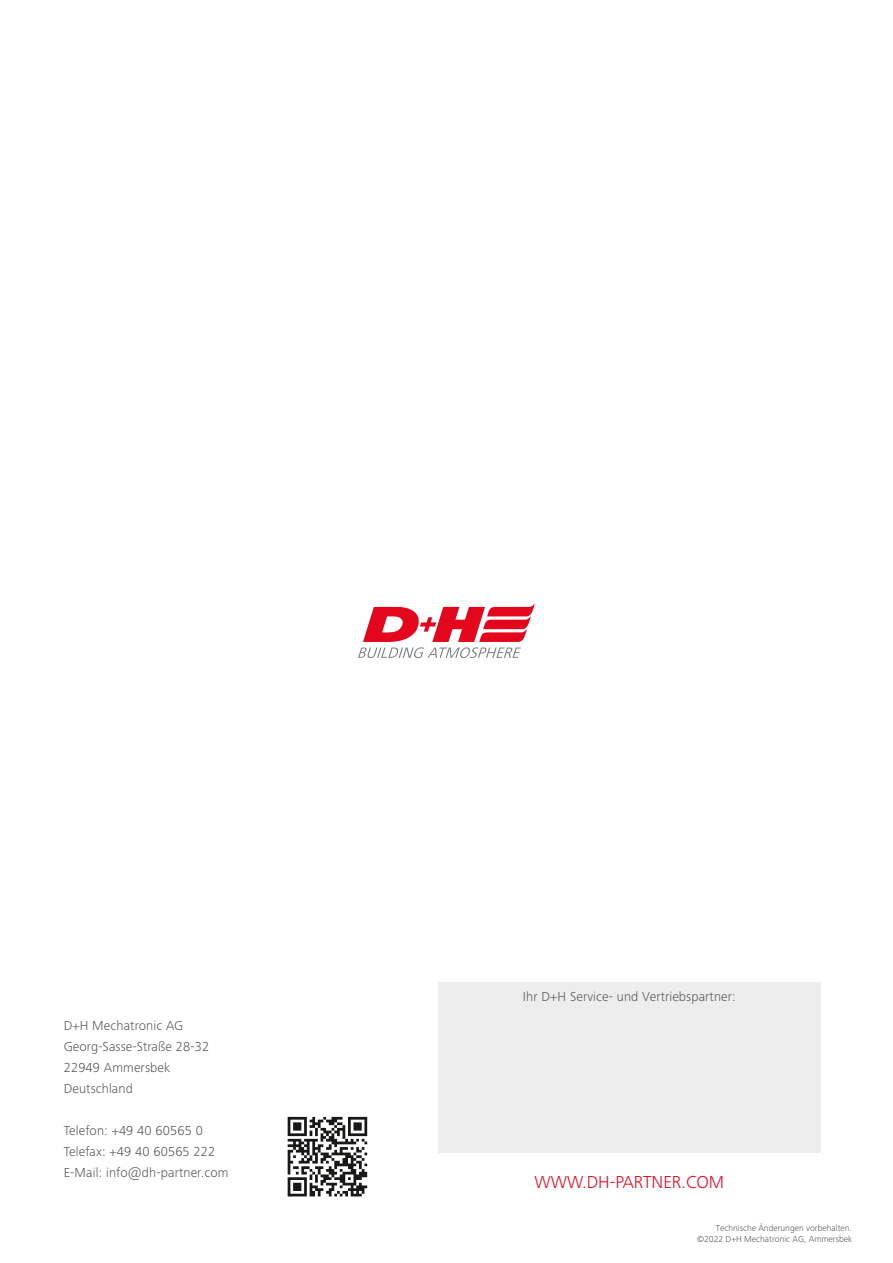
<style>
.page{position:relative;width:893px;height:1263px;background:#fff}
.page>*{position:absolute;margin:0;border:0;box-sizing:border-box;transform-origin:0 0}
.CB_AF_WEBSIDE-PI{font:300 18px "Frutiger Next LTW1 G";color:#e40620}
.CB_AF_FLIESSTEXT-PI{font:300 13.5px/21px "Frutiger Next LTW1 G";letter-spacing:.01em;color:#575756}
.CB_AF_ANMERKUNG-MITT{font:300 13.5px "Frutiger Next LTW1 G";letter-spacing:.01em;color:#575756}
.CB_AF_FUSSZEILE-RECH{font:300 9px/10.9px "Frutiger Next LTW1 G";color:#575756;text-align:right}
</style>
<div class="page">
<svg style="left:358px;top:604px;width:177px;height:54px"></svg>
<div style="left:438px;top:982px;width:383px;height:170px;background:#ededed"></div>
<svg style="left:287px;top:1116px;width:81px;height:81px"></svg>
<svg style="left:288px;top:1117px;width:79px;height:79px"></svg>
<p class="CB_AF_FLIESSTEXT-PI" style="left:64px;top:1015px;width:147px">D+H Mechatronic AG<br>Georg-Sasse-Straße 28-32<br>22949 Ammersbek<br>Deutschland</p>
<p class="CB_AF_FLIESSTEXT-PI" style="left:64px;top:1120px;width:166px">Telefon: +49 40 60565 0<br>Telefax: +49 40 60565 222<br>E-Mail: info@dh-partner.com</p>
<p class="CB_AF_ANMERKUNG-MITT" style="left:523px;top:988px;width:214px">Ihr D+H Service- und Vertriebspartner:</p>
<p class="CB_AF_WEBSIDE-PI" style="left:534px;top:1172px;width:191px">WWW.DH-PARTNER.COM</p>
<p class="CB_AF_FUSSZEILE-RECH" style="left:697px;top:1222px;width:157px">Technische Änderungen vorbehalten. ©2022 D+H Mechatronic AG, Ammersbek</p>
</div>
